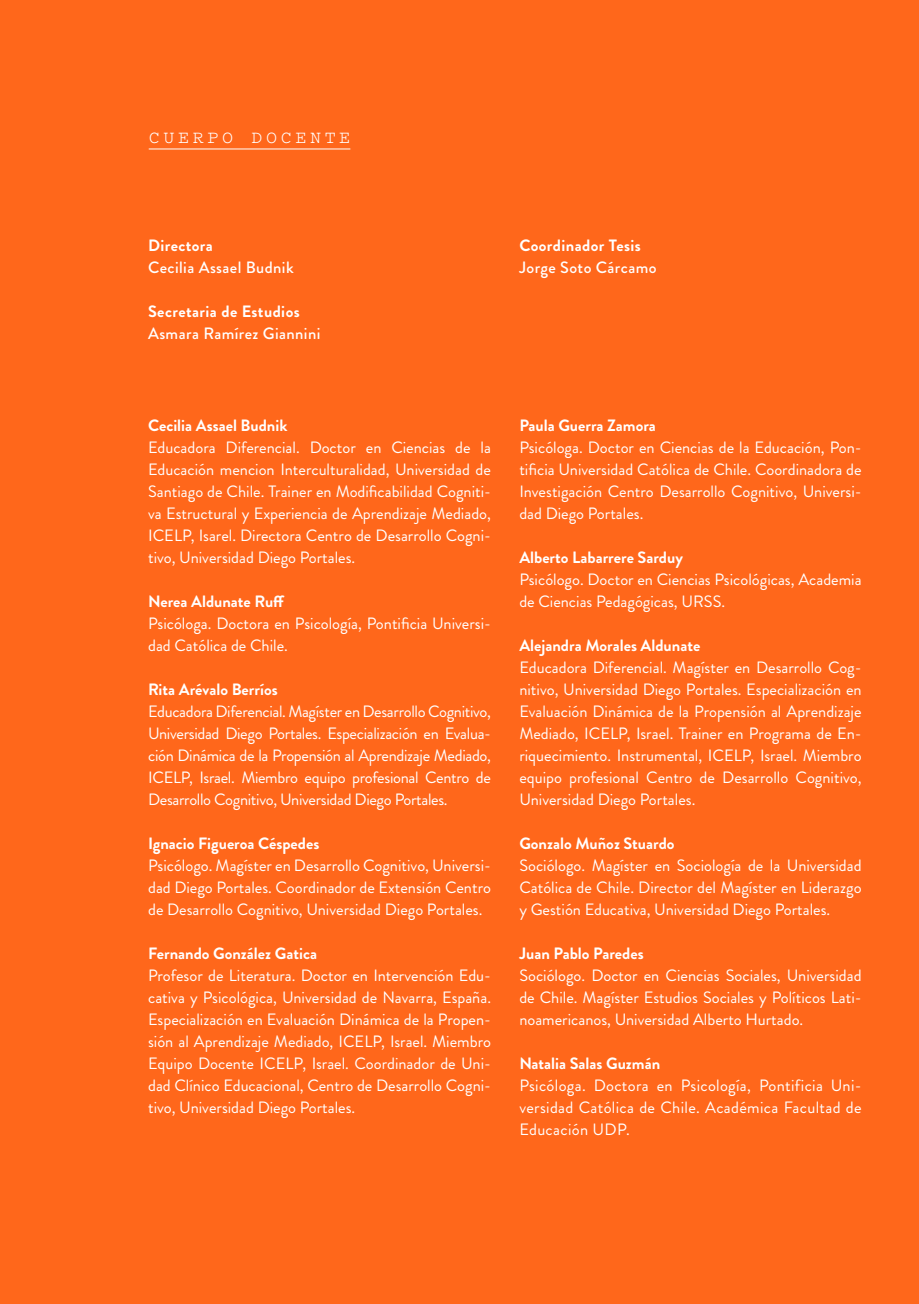
<style>
.page{position:relative;width:919px;height:1304px;background:#fff}
.page>*{position:absolute;margin:0;border:0;box-sizing:border-box;transform-origin:0 0}
.t1{font:18px "Pitch";letter-spacing:.2em;color:#fff}
.t2{font:16.4px/22px "Brandon Grotesque";color:#fff;text-align:justify}
.t3{font:700 16.4px "Brandon Grotesque";color:#fff}
.t4{font:500 16.4px "Brandon Grotesque";letter-spacing:.025em;color:#fff}
.t5{font:700 16.4px "Brandon Grotesque";letter-spacing:.025em;color:#fff}
</style>
<div class="page">
<div style="left:0;top:0;width:918px;height:1304px;background:#ff671b"></div>
<hr style="left:149px;top:149px;width:201px;height:1px;background:#fff">
<p class="t1" style="left:149px;top:125px;width:203px">CUERPO DOCENTE</p>
<p class="t5" style="left:148px;top:234px;width:66px">Directora</p>
<p class="t4" style="left:148px;top:257px;width:147px">Cecilia Assael Budnik</p>
<p class="t5" style="left:148px;top:300px;width:153px">Secretaria de Estudios</p>
<p class="t4" style="left:148px;top:322px;width:174px">Asmara Ramírez Giannini</p>
<p class="t5" style="left:519px;top:234px;width:123px">Coordinador Tesis</p>
<p class="t4" style="left:519px;top:256px;width:139px">Jorge Soto Cárcamo</p>
<p class="t3" style="left:148px;top:414px;width:141px">Cecilia Assael Budnik</p>
<p class="t2" style="left:148px;top:437px;width:344px">Educadora Diferencial. Doctor en Ciencias de la Educación mencion Interculturalidad, Universidad de Santiago de Chile. Trainer en Modificabilidad Cogniti&shy;va Estructural y Experiencia de Aprendizaje Mediado, ICELP, Isarel. Directora Centro de Desarrollo Cogni&shy;tivo, Universidad Diego Portales.</p>
<p class="t3" style="left:148px;top:590px;width:138px">Nerea Aldunate Ruff</p>
<p class="t2" style="left:148px;top:613px;width:344px">Psicóloga. Doctora en Psicología, Pontificia Universi&shy;dad Católica de Chile.</p>
<p class="t3" style="left:148px;top:678px;width:131px">Rita Arévalo Berríos</p>
<p class="t2" style="left:148px;top:701px;width:344px">Educadora Diferencial. Magíster en Desarrollo Cognitivo, Universidad Diego Portales. Especialización en Evalua&shy;ción Dinámica de la Propensión al Aprendizaje Mediado, ICELP, Israel. Miembro equipo profesional Centro de Desarrollo Cognitivo, Universidad Diego Portales.</p>
<p class="t3" style="left:148px;top:832px;width:173px">Ignacio Figueroa Céspedes</p>
<p class="t2" style="left:148px;top:855px;width:344px">Psicólogo. Magíster en Desarrollo Cognitivo, Universi&shy;dad Diego Portales. Coordinador de Extensión Centro de Desarrollo Cognitivo, Universidad Diego Portales.</p>
<p class="t3" style="left:148px;top:942px;width:170px">Fernando González Gatica</p>
<p class="t2" style="left:148px;top:965px;width:344px">Profesor de Literatura. Doctor en Intervención Edu&shy;cativa y Psicológica, Universidad de Navarra, España.<br>Especialización en Evaluación Dinámica de la Propen&shy;sión al Aprendizaje Mediado, ICELP, Israel. Miembro Equipo Docente ICELP, Israel. Coordinador de Uni&shy;dad Clínico Educacional, Centro de Desarrollo Cogni&shy;tivo, Universidad Diego Portales.</p>
<p class="t3" style="left:519px;top:414px;width:138px">Paula Guerra Zamora</p>
<p class="t2" style="left:519px;top:437px;width:344px">Psicóloga. Doctor en Ciencias de la Educación, Pon&shy;tificia Universidad Católica de Chile. Coordinadora de Investigación Centro Desarrollo Cognitivo, Universi&shy;dad Diego Portales.</p>
<p class="t3" style="left:519px;top:546px;width:165px">Alberto Labarrere Sarduy</p>
<p class="t2" style="left:519px;top:569px;width:344px">Psicólogo. Doctor en Ciencias Psicológicas, Academia de Ciencias Pedagógicas, URSS.</p>
<p class="t3" style="left:519px;top:634px;width:182px">Alejandra Morales Aldunate</p>
<p class="t2" style="left:519px;top:657px;width:344px">Educadora Diferencial. Magíster en Desarrollo Cog&shy;nitivo, Universidad Diego Portales. Especialización en Evaluación Dinámica de la Propensión al Aprendizaje Mediado, ICELP, Israel. Trainer en Programa de En&shy;riquecimiento. Instrumental, ICELP, Israel. Miembro equipo profesional Centro de Desarrollo Cognitivo, Universidad Diego Portales.</p>
<p class="t3" style="left:519px;top:832px;width:157px">Gonzalo Muñoz Stuardo</p>
<p class="t2" style="left:519px;top:855px;width:344px">Sociólogo. Magíster en Sociología de la Universidad Católica de Chile. Director del Magíster en Liderazgo y Gestión Educativa, Universidad Diego Portales.</p>
<p class="t3" style="left:519px;top:942px;width:126px">Juan Pablo Paredes</p>
<p class="t2" style="left:519px;top:965px;width:344px">Sociólogo. Doctor en Ciencias Sociales, Universidad de Chile. Magíster Estudios Sociales y Políticos Lati&shy;noamericanos, Universidad Alberto Hurtado.</p>
<p class="t3" style="left:519px;top:1052px;width:142px">Natalia Salas Guzmán</p>
<p class="t2" style="left:519px;top:1075px;width:344px">Psicóloga. Doctora en Psicología, Pontificia Uni&shy;versidad Católica de Chile. Académica Facultad de Educación UDP.</p>
</div>
